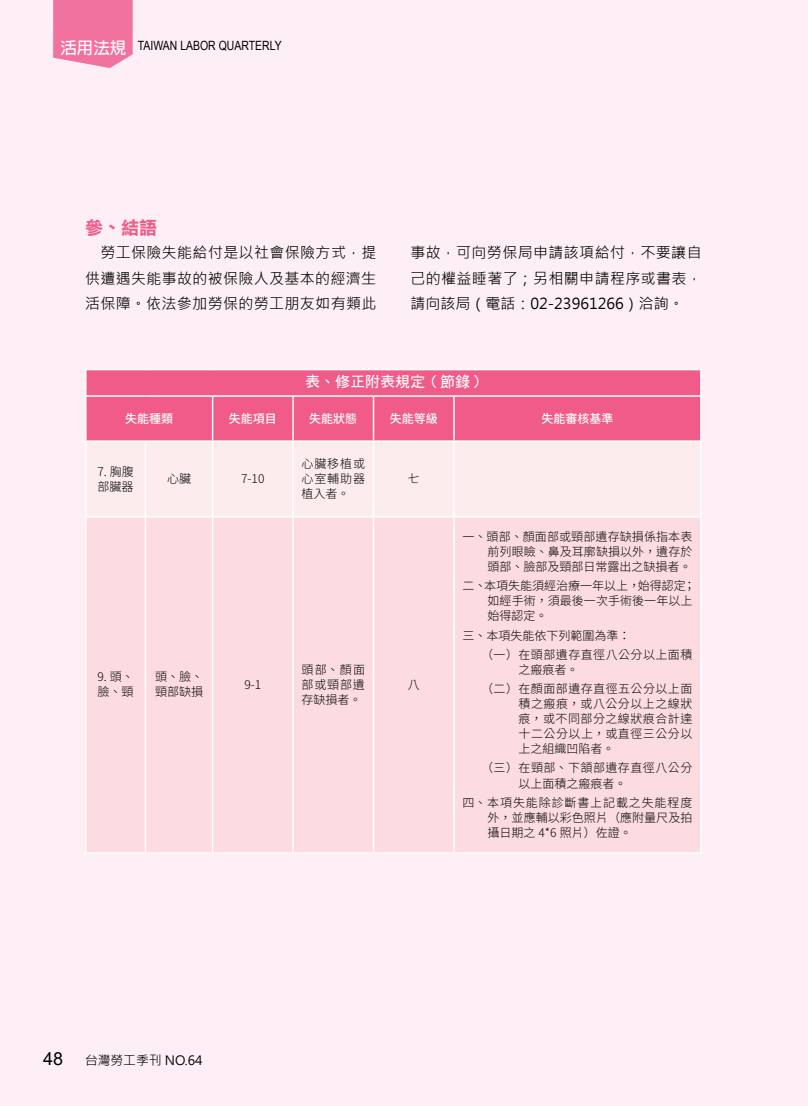
<style>
.page{position:relative;width:808px;height:1106px;background:#fdeff5}
.page>*{position:absolute;margin:0;border:0;box-sizing:border-box;transform-origin:0 0}
.t1{font:18px "DF Li Hei Bd WIN BF";color:#f05b88}
.t2{font:15px/25.5px "Microsoft Jheng Hei";letter-spacing:.025em;color:#000;text-align:justify}
.t3{font:15px "DF Hei Bd HK BF";color:#fff}
.t4{font:12.75px "Arial Narrow";color:#000}
.t5{font:12.75px "Microsoft Jheng Hei";color:#000}
.t6{font:300 12px/15px "Noto Sans CJ Ktc";letter-spacing:.01em;color:#000;text-align:justify}
.t7{font:300 12px/19.2px "Noto Sans CJ Ktc";letter-spacing:.035em;color:#000}
.t8{font:300 12px/15px "Noto Sans CJ Ktc";letter-spacing:.04em;color:#000}
.t9{font:500 12px "Noto Sans CJ Ktc";color:#fff}
.s1{font-family:"Adobe Fan Heiti Std";font-weight:700;font-size:16.5px;color:#fff}
.s2{font-family:"Arial";font-size:18px}
</style>
<div class="page">
<svg style="left:53px;top:0;width:80px;height:68px;background:#f27ca5"></svg>
<div style="left:87px;top:370px;width:613px;height:70px;background:#f05b88"></div>
<div style="left:87px;top:518px;width:613px;height:334px;background:#fcdce1"></div>
<hr style="left:85px;top:370px;width:2px;height:25px;background:#fff">
<hr style="left:700px;top:370px;width:2px;height:25px;background:#fff">
<hr style="left:85px;top:369px;width:60px;height:1px;background:#fff">
<hr style="left:145px;top:369px;width:68px;height:1px;background:#fff">
<hr style="left:213px;top:369px;width:80px;height:1px;background:#fff">
<hr style="left:293px;top:369px;width:80px;height:1px;background:#fff">
<hr style="left:373px;top:369px;width:81px;height:1px;background:#fff">
<hr style="left:454px;top:369px;width:248px;height:1px;background:#fff">
<hr style="left:85px;top:395px;width:60px;height:2px;background:#fff">
<hr style="left:145px;top:395px;width:68px;height:2px;background:#fff">
<hr style="left:85px;top:397px;width:2px;height:43px;background:#fff">
<hr style="left:85px;top:442px;width:2px;height:74px;background:#fff">
<hr style="left:213px;top:395px;width:80px;height:2px;background:#fff">
<hr style="left:293px;top:395px;width:80px;height:2px;background:#fff">
<hr style="left:373px;top:395px;width:81px;height:2px;background:#fff">
<hr style="left:454px;top:395px;width:248px;height:2px;background:#fff">
<hr style="left:145px;top:442px;width:1px;height:74px;background:#fff">
<hr style="left:212px;top:397px;width:1px;height:43px;background:#fff">
<hr style="left:292px;top:397px;width:2px;height:43px;background:#fff">
<hr style="left:373px;top:397px;width:1px;height:43px;background:#fff">
<hr style="left:453px;top:397px;width:2px;height:43px;background:#fff">
<hr style="left:700px;top:397px;width:2px;height:43px;background:#fff">
<hr style="left:212px;top:442px;width:1px;height:74px;background:#fff">
<hr style="left:292px;top:442px;width:2px;height:74px;background:#fff">
<hr style="left:373px;top:442px;width:1px;height:74px;background:#fff">
<hr style="left:453px;top:442px;width:2px;height:74px;background:#fff">
<hr style="left:700px;top:442px;width:2px;height:74px;background:#fff">
<hr style="left:85px;top:440px;width:60px;height:2px;background:#fff">
<hr style="left:85px;top:516px;width:60px;height:1px;background:#fff">
<hr style="left:85px;top:517px;width:2px;height:335px;background:#fff">
<hr style="left:145px;top:440px;width:68px;height:2px;background:#fff">
<hr style="left:213px;top:440px;width:80px;height:2px;background:#fff">
<hr style="left:293px;top:440px;width:80px;height:2px;background:#fff">
<hr style="left:373px;top:440px;width:81px;height:2px;background:#fff">
<hr style="left:454px;top:440px;width:248px;height:2px;background:#fff">
<hr style="left:145px;top:516px;width:68px;height:1px;background:#fff">
<hr style="left:213px;top:516px;width:80px;height:1px;background:#fff">
<hr style="left:293px;top:516px;width:80px;height:1px;background:#fff">
<hr style="left:373px;top:516px;width:81px;height:1px;background:#fff">
<hr style="left:454px;top:516px;width:248px;height:1px;background:#fff">
<hr style="left:145px;top:517px;width:1px;height:335px;background:#fff">
<hr style="left:212px;top:517px;width:1px;height:335px;background:#fff">
<hr style="left:292px;top:517px;width:2px;height:335px;background:#fff">
<hr style="left:373px;top:517px;width:1px;height:335px;background:#fff">
<hr style="left:453px;top:517px;width:2px;height:335px;background:#fff">
<hr style="left:700px;top:517px;width:2px;height:335px;background:#fff">
<hr style="left:85px;top:852px;width:60px;height:1px;background:#fff">
<hr style="left:145px;top:852px;width:68px;height:1px;background:#fff">
<hr style="left:213px;top:852px;width:80px;height:1px;background:#fff">
<hr style="left:293px;top:852px;width:80px;height:1px;background:#fff">
<hr style="left:373px;top:852px;width:81px;height:1px;background:#fff">
<hr style="left:454px;top:852px;width:248px;height:1px;background:#fff">
<p class="t4" style="left:60px;top:36px;width:223px"><span class="s1">活用法規</span> TAIWAN LABOR QUARTERLY</p>
<h1 class="t1" style="left:85px;top:218px;width:73px">參、結語</h1>
<p class="t2" style="left:85px;top:240px;width:293px;text-indent:15px">勞工保險失能給付是以社會保險方式，提供遭遇失能事故的被保險人及基本的經濟生活保障。依法參加勞保的勞工朋友如有類此</p>
<p class="t2" style="left:410px;top:240px;width:293px">事故，可向勞保局申請該項給付，不要讓自己的權益睡著了；另相關申請程序或書表，請向該局（電話：02-23961266）洽詢。</p>
<p class="t3" style="left:305px;top:374px;width:178px">表、修正附表規定 ( 節錄 )</p>
<p class="t9" style="left:125px;top:411px;width:49px">失能種類</p>
<p class="t9" style="left:229px;top:411px;width:49px">失能項目</p>
<p class="t9" style="left:309px;top:411px;width:49px">失能狀態</p>
<p class="t9" style="left:390px;top:411px;width:49px">失能等級</p>
<p class="t9" style="left:541px;top:411px;width:73px">失能審核基準</p>
<p class="t6" style="left:97px;top:464px;width:38px">7. 胸腹部臟器</p>
<p class="t6" style="left:167px;top:471px;width:25px">心臟</p>
<p class="t6" style="left:241px;top:471px;width:25px">7-10</p>
<p class="t6" style="left:302px;top:456px;width:65px">心臟移植或心室輔助器植入者。</p>
<p class="t6" style="left:408px;top:471px;width:13px">七</p>
<p class="t6" style="left:97px;top:670px;width:38px">9. 頭、臉、頸</p>
<p class="t6" style="left:155px;top:670px;width:50px">頭、臉、頸部缺損</p>
<p class="t6" style="left:244px;top:677px;width:18px">9-1</p>
<p class="t6" style="left:302px;top:662px;width:65px">頭部、顏面部或頸部遺存缺損者。</p>
<p class="t6" style="left:408px;top:677px;width:13px">八</p>
<p class="t6" style="left:487px;top:529px;width:206px;text-indent:-25px">一、頭部、顏面部或頸部遺存缺損係指本表前列眼瞼、鼻及耳廓缺損以外，遺存於頭部、臉部及頸部日常露出之缺損者。</p>
<p class="t6" style="left:487px;top:579px;width:209px;text-align:left;text-indent:-25px">二、本項失能須經治療一年以上，始得認定；如經手術，須最後一次手術後一年以上始得認定。</p>
<p class="t7" style="left:481px;top:626px;width:213px;text-indent:-19px">三、本項失能依下列範圍為準：<br>（一）在頭部遺存直徑八公分以上面積</p>
<p class="t7" style="left:481px;top:660px;width:213px;text-indent:37px">之瘢痕者。<br>（二）在顏面部遺存直徑五公分以上面</p>
<p class="t6" style="left:519px;top:696px;width:175px">積之瘢痕，或八公分以上之線狀痕，或不同部分之線狀痕合計達十二公分以上，或直徑三公分以上之組織凹陷者。</p>
<p class="t8" style="left:519px;top:761px;width:175px;text-indent:-37px">（三）在頸部、下頷部遺存直徑八公分以上面積之瘢痕者。</p>
<p class="t6" style="left:487px;top:795px;width:206px;text-indent:-25px">四、本項失能除診斷書上記載之失能程度外，並應輔以彩色照片（應附量尺及拍攝日期之 4*6 照片）佐證。</p>
<p class="t5" style="left:43px;top:1052px;width:161px"><span class="s2">48</span> 台灣勞工季刊 NO.64</p>
</div>
